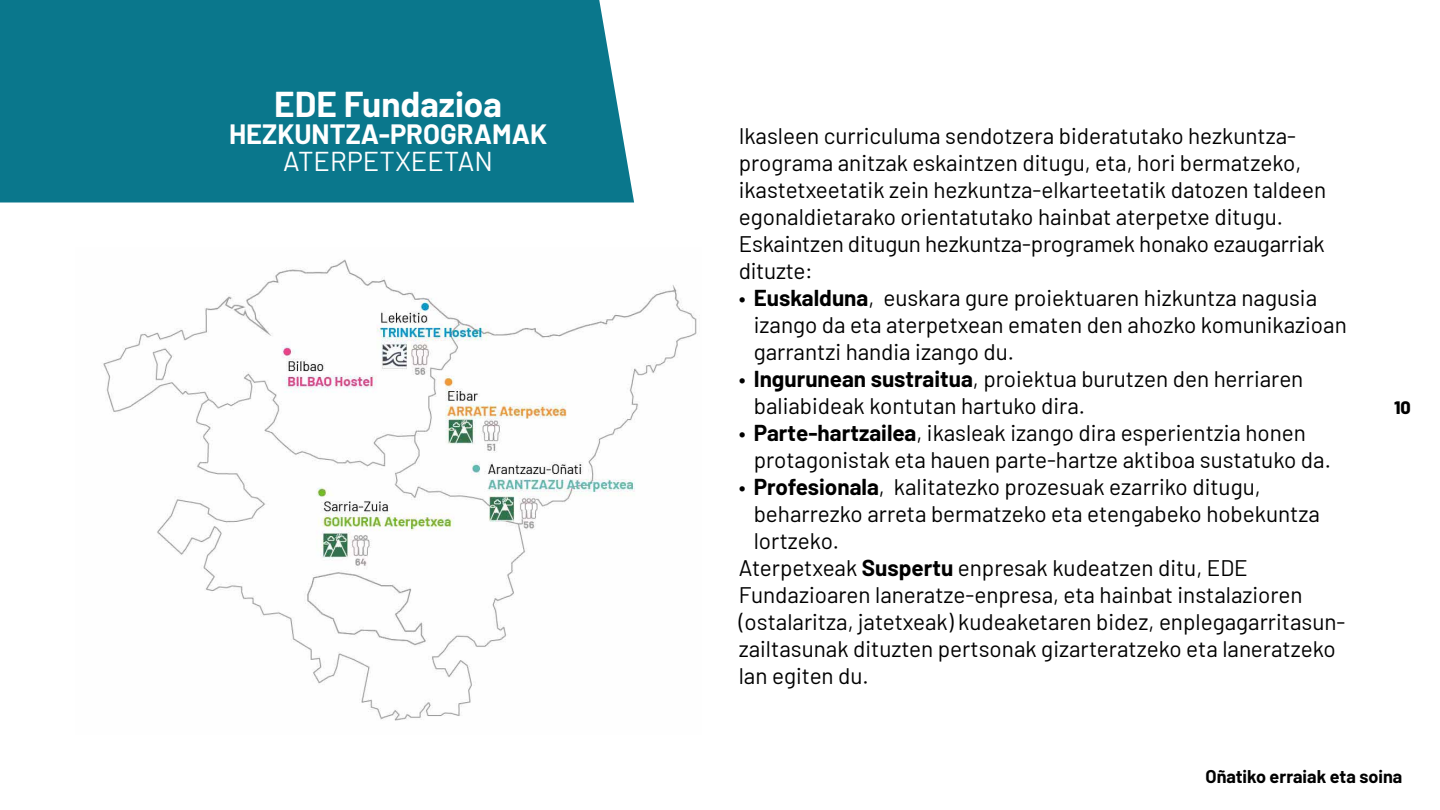
<style>
.page{position:relative;width:1440px;height:810px;background:#fff}
.page>*{position:absolute;margin:0;border:0;box-sizing:border-box;transform-origin:0 0}
.t1{font:700 35.1px "Barlow";color:#fff}
.t2{font:700 27.3px "Barlow";color:#fff}
.t3{font:27.3px "Barlow";color:#fff}
.t4{font:22.5px/27px "Barlow";color:#000}
.t5{font:700 18px "Barlow";color:#000}
.t6{font:800 18px "Barlow";color:#000}
.s1{font-weight:700}
</style>
<div class="page">
<div style="left:0;top:0;width:634px;height:202px;background:#0a778c"></div>
<img style="left:103px;top:259px;width:597px;height:462px">
<h1 class="t1" style="left:274px;top:78px;width:229px">EDE Fundazioa</h1>
<p class="t2" style="left:229px;top:114px;width:320px">HEZKUNTZA-PROGRAMAK</p>
<p class="t3" style="left:283px;top:141px;width:211px">ATERPETXEETAN</p>
<p class="t4" style="left:739px;top:121px;width:589px">Ikasleen curriculuma sendotzera bideratutako hezkuntza&shy;programa anitzak eskaintzen ditugu, eta, hori bermatzeko, ikastetxeetatik zein hezkuntza-elkarteetatik datozen taldeen egonaldietarako orientatutako hainbat aterpetxe ditugu.<br>Eskaintzen ditugun hezkuntza-programek honako ezaugarriak dituzte:</p>
<p class="t4" style="left:754px;top:283px;width:595px;text-indent:-15px">• <span class="s1">Euskalduna</span>, euskara gure proiektuaren hizkuntza nagusia izango da eta aterpetxean ematen den ahozko komunikazioan garrantzi handia izango du.</p>
<p class="t4" style="left:754px;top:364px;width:551px;text-indent:-15px">• <span class="s1">Ingurunean sustraitua</span>, proiektua burutzen den herriaren baliabideak kontutan hartuko dira.</p>
<p class="t4" style="left:754px;top:418px;width:579px;text-indent:-15px">• <span class="s1">Parte-hartzailea</span>, ikasleak izango dira esperientzia honen protagonistak eta hauen parte-hartze aktiboa sustatuko da.</p>
<p class="t4" style="left:739px;top:472px;width:523px">• <span class="s1">Profesionala</span>, kalitatezko prozesuak ezarriko ditugu,</p>
<p class="t4" style="left:754px;top:499px;width:568px">beharrezko arreta bermatzeko eta etengabeko hobekuntza</p>
<p class="t4" style="left:754px;top:526px;width:87px">lortzeko.</p>
<p class="t4" style="left:739px;top:553px;width:511px">Aterpetxeak <span class="s1">Suspertu</span> enpresak kudeatzen ditu, EDE</p>
<p class="t4" style="left:739px;top:580px;width:565px">Fundazioaren laneratze-enpresa, eta hainbat instalazioren</p>
<p class="t4" style="left:739px;top:607px;width:608px">(ostalaritza, jatetxeak) kudeaketaren bidez, enplegagarritasun-</p>
<p class="t4" style="left:739px;top:634px;width:599px">zailtasunak dituzten pertsonak gizarteratzeko eta laneratzeko</p>
<p class="t4" style="left:739px;top:661px;width:132px">lan egiten du.</p>
<p class="t6" style="left:1394px;top:394px;width:18px">10</p>
<p class="t5" style="left:1205px;top:763px;width:199px">Oñatiko erraiak eta soina</p>
</div>
